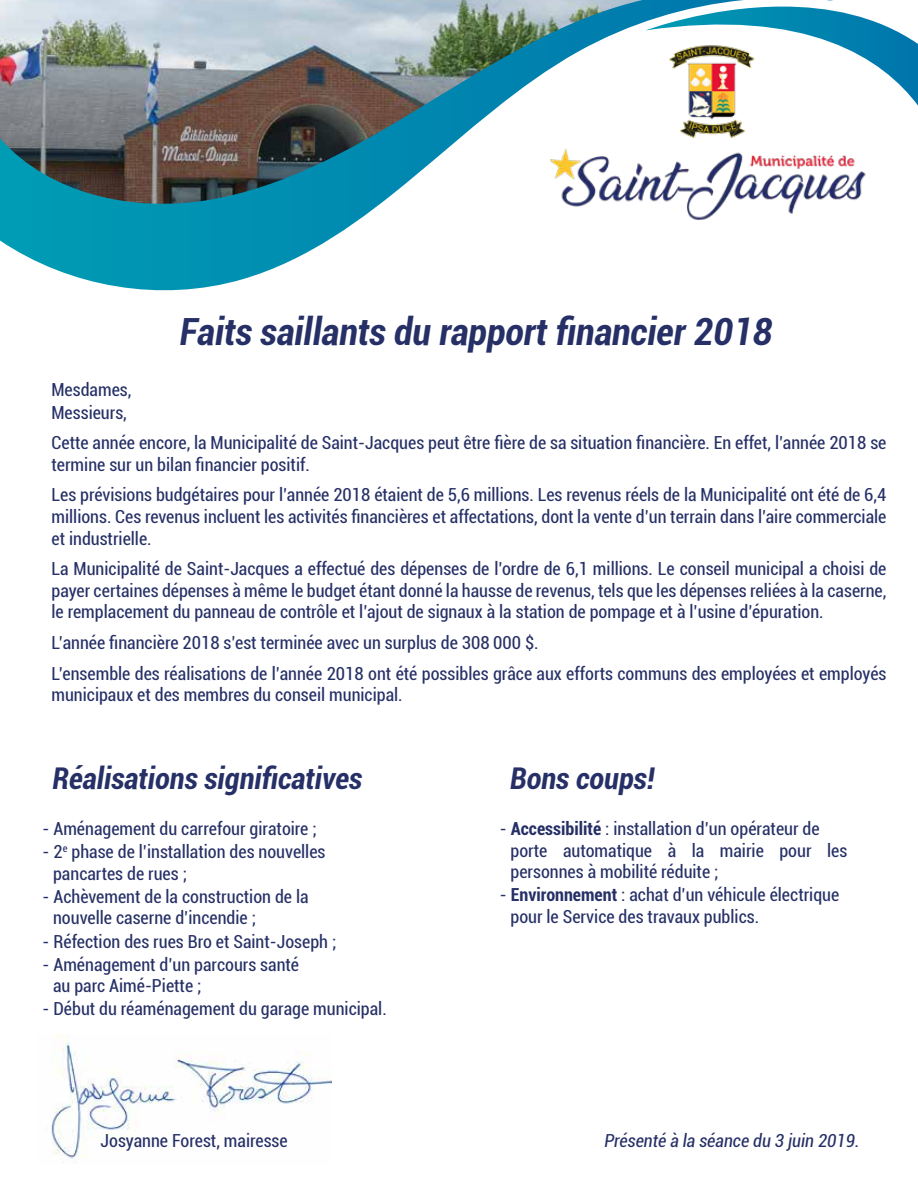
<style>
.page{position:relative;width:918px;height:1188px;background:#fff}
.page>*{position:absolute;margin:0;border:0;box-sizing:border-box;transform-origin:0 0}
.t1{font:italic 700 condensed 37.5px "Roboto";color:#263066}
.t2{font:italic 700 condensed 30px "Roboto";color:#263066}
.t3{font:condensed 18px/21.6px "Roboto";color:#263066}
.t4{font:italic condensed 18px "Roboto";color:#263066}
.s1{font-weight:700}
</style>
<div class="page">
<img style="left:834px;top:155px;width:32px;height:45px">
<svg style="left:834px;top:11px;width:84px;height:95px"></svg>
<img style="left:0;top:0;width:834px;height:291px">
<img style="left:666px;top:41px;width:93px;height:99px">
<img style="left:51px;top:1034px;width:280px;height:130px">
<h1 class="t1" style="left:180px;top:305px;width:594px">Faits saillants du rapport financier 2018</h1>
<p class="t3" style="left:52px;top:377px;width:81px;line-height:23.1px">Mesdames,<br>Messieurs,</p>
<p class="t3" style="left:52px;top:431px;width:836px">Cette année encore, la Municipalité de Saint-Jacques peut être fière de sa situation financière. En effet, l’année 2018 se termine sur un bilan financier positif.</p>
<p class="t3" style="left:52px;top:484px;width:837px;text-align:justify">Les prévisions budgétaires pour l’année 2018 étaient de 5,6 millions. Les revenus réels de la Municipalité ont été de 6,4 millions. Ces revenus incluent les activités financières et affectations, dont la vente d’un terrain dans l’aire commerciale et industrielle.</p>
<p class="t3" style="left:52px;top:557px;width:836px;text-align:justify">La Municipalité de Saint-Jacques a effectué des dépenses de l’ordre de 6,1 millions. Le conseil municipal a choisi de payer certaines dépenses à même le budget étant donné la hausse de revenus, tels que les dépenses reliées à la caserne, le remplacement du panneau de contrôle et l’ajout de signaux à la station de pompage et à l’usine d’épuration.</p>
<p class="t3" style="left:52px;top:627px;width:836px;line-height:30.6px">L’année financière 2018 s’est terminée avec un surplus de 308 000 $.<br>L’ensemble des réalisations de l’année 2018 ont été possibles grâce aux efforts communs des employées et employés</p>
<p class="t3" style="left:52px;top:683px;width:353px">municipaux et des membres du conseil municipal.</p>
<h2 class="t2" style="left:52px;top:757px;width:311px">Réalisations significatives</h2>
<h2 class="t2" style="left:510px;top:757px;width:146px">Bons coups!</h2>
<p class="t3" style="left:43px;top:817px;width:276px">- Aménagement du carrefour giratoire ;</p>
<p class="t3" style="left:53px;top:840px;width:274px;text-indent:-10px">- 2<sup>e</sup> phase de l’installation des nouvelles pancartes de rues ;</p>
<p class="t3" style="left:53px;top:885px;width:257px;text-indent:-10px">- Achèvement de la construction de la nouvelle caserne d’incendie ;</p>
<p class="t3" style="left:43px;top:930px;width:295px">- Réfection des rues Bro et Saint-Joseph ;</p>
<p class="t3" style="left:53px;top:953px;width:248px;text-indent:-10px">- Aménagement d’un parcours santé au parc Aimé-Piette ;</p>
<p class="t3" style="left:43px;top:997px;width:346px">- Début du réaménagement du garage municipal.</p>
<p class="t3" style="left:510px;top:817px;width:338px;text-indent:-11px">- <span class="s1">Accessibilité</span> : installation d’un opérateur de porte automatique à la mairie pour les personnes à mobilité réduite ;</p>
<p class="t3" style="left:510px;top:883px;width:330px;text-indent:-10px">- <span class="s1">Environnement</span> : achat d’un véhicule électrique pour le Service des travaux publics.</p>
<p class="t3" style="left:100px;top:1129px;width:189px">Josyanne Forest, mairesse</p>
<p class="t4" style="left:604px;top:1128px;width:257px">Présenté à la séance du 3 juin 2019.</p>
</div>
